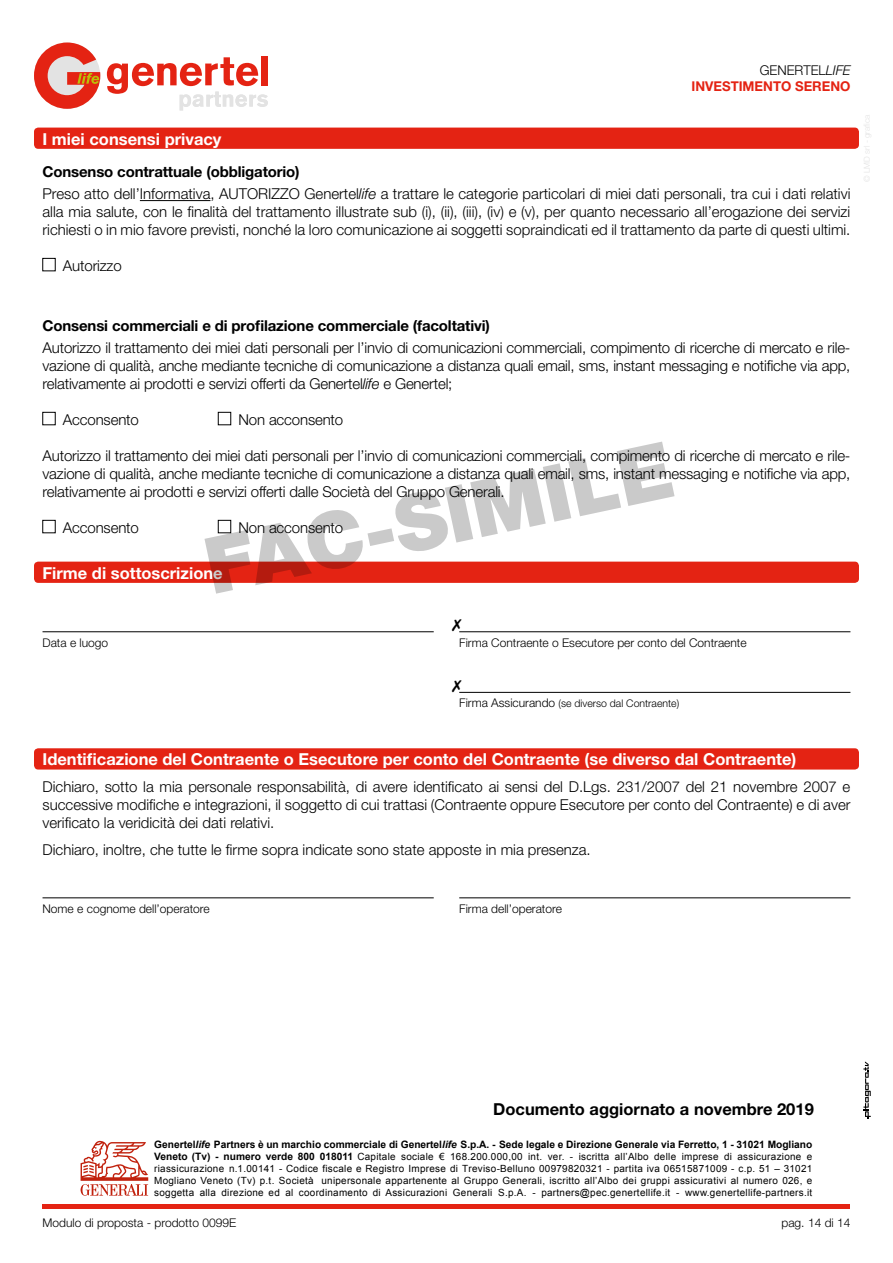
<style>
.page{position:relative;width:893px;height:1263px;background:#fff}
.page>*{position:absolute;margin:0;border:0;box-sizing:border-box;transform-origin:0 0}
.t1{font:700 16.5px "Helvetica Neue";color:#fff}
.t2{font:700 16.5px "Helvetica Neue";color:#000}
.t3{font:300 15px/18px "Helvetica Neue";color:#000;text-align:justify}
.t4{font:700 15px "Helvetica Neue";letter-spacing:-.01em;color:#000}
.t5{font:700 13.5px/16.2px "Helvetica Neue";color:#e42313;text-align:right}
.t6{font:300 12px "Helvetica Neue";color:#000}
.t7{font:300 10.5px "Helvetica Neue";color:#000}
.t8{font:700 10.2px "Arial";color:#000}
.t9{font:9.9px/11.9px "Arial";letter-spacing:.03em;color:#000;text-align:justify}
.s1{font-weight:300;color:#000}
.s2{font-weight:300;font-style:italic;color:#000}
.s3{font-weight:700}
.s4{font-style:italic}
.s5{font-size:12px}
.s6{font-weight:700;font-size:10.2px}
</style>
<div class="page">
<hr style="left:43px;top:1205px;width:807px;height:4px;background:#e42313">
<div style="left:261px;top:56px;width:7px;height:29px;background:#e42313"></div>
<svg style="left:107px;top:57px;width:161px;height:53px"></svg>
<svg style="left:34px;top:43px;width:66px;height:66px"></svg>
<svg style="left:81px;top:1141px;width:67px;height:55px"></svg>
<svg style="left:863px;top:1061px;width:8px;height:57px"></svg>
<hr style="left:140px;top:200px;width:70px;height:1px;background:#000">
<div style="left:43px;top:258px;width:12px;height:13px;border:1px solid #000"></div>
<div style="left:43px;top:412px;width:12px;height:13px;border:1px solid #000"></div>
<div style="left:218px;top:412px;width:13px;height:13px;border:1px solid #000"></div>
<div style="left:43px;top:520px;width:12px;height:13px;border:1px solid #000"></div>
<div style="left:34px;top:128px;width:825px;height:21px;background:#e42313;border-radius:4px"></div>
<hr style="left:459px;top:897px;width:391px;height:1px;background:#000">
<hr style="left:43px;top:897px;width:391px;height:1px;background:#000">
<div style="left:34px;top:748px;width:825px;height:21px;background:#e42313;border-radius:4px"></div>
<div style="left:34px;top:562px;width:825px;height:21px;background:#e42313;border-radius:4px"></div>
<hr style="left:459px;top:631px;width:391px;height:1px;background:#000">
<hr style="left:43px;top:631px;width:391px;height:1px;background:#000">
<hr style="left:459px;top:692px;width:391px;height:1px;background:#000">
<svg style="left:204px;top:442px;width:471px;height:152px"></svg>
<p class="t1" style="left:43px;top:129px;width:180px">I miei consensi privacy</p>
<p class="t5" style="left:691px;top:61px;width:160px"><span class="s1">GENERTEL</span><span class="s2">LIFE<br></span>INVESTIMENTO SERENO</p>
<p class="t3" style="left:43px;top:160px;width:809px;line-height:22.2px"><span class="s3">Consenso contrattuale (obbligatorio)<br></span>Preso atto dell’Informativa, AUTORIZZO Genertel<span class="s4">life</span> a trattare le categorie particolari di miei dati personali, tra cui i dati relativi</p>
<p class="t3" style="left:43px;top:202px;width:809px">alla mia salute, con le finalità del trattamento illustrate sub (i), (ii), (iii), (iv) e (v), per quanto necessario all’erogazione dei servizi richiesti o in mio favore previsti, nonché la loro comunicazione ai soggetti sopraindicati ed il trattamento da parte di questi ultimi.</p>
<p class="t3" style="left:63px;top:256px;width:60px">Autorizzo</p>
<p class="t4" style="left:43px;top:316px;width:449px">Consensi commerciali e di profilazione commerciale (facoltativi)</p>
<p class="t3" style="left:43px;top:338px;width:809px">Autorizzo il trattamento dei miei dati personali per l’invio di comunicazioni commerciali, compimento di ricerche di mercato e rile&shy;vazione di qualità, anche mediante tecniche di comunicazione a distanza quali email, sms, instant messaging e notifiche via app, relativamente ai prodotti e servizi offerti da Genertel<span class="s4">life</span> e Genertel;</p>
<p class="t3" style="left:63px;top:410px;width:77px">Acconsento</p>
<p class="t3" style="left:238px;top:410px;width:106px">Non acconsento</p>
<p class="t3" style="left:43px;top:446px;width:809px">Autorizzo il trattamento dei miei dati personali per l’invio di comunicazioni commerciali, compimento di ricerche di mercato e rile&shy;vazione di qualità, anche mediante tecniche di comunicazione a distanza quali email, sms, instant messaging e notifiche via app, relativamente ai prodotti e servizi offerti dalle Società del Gruppo Generali.</p>
<p class="t3" style="left:63px;top:518px;width:77px">Acconsento</p>
<p class="t3" style="left:238px;top:518px;width:106px">Non acconsento</p>
<p class="t1" style="left:43px;top:563px;width:182px">Firme di sottoscrizione</p>
<p class="t6" style="left:43px;top:635px;width:67px">Data e luogo</p>
<p class="t6" style="left:459px;top:635px;width:289px">Firma Contraente o Esecutore per conto del Contraente</p>
<p class="t7" style="left:459px;top:697px;width:221px"><span class="s5">Firma Assicurando</span> (se diverso dal Contraente)</p>
<p class="t1" style="left:43px;top:749px;width:755px">Identificazione del Contraente o Esecutore per conto del Contraente (se diverso dal Contraente)</p>
<p class="t3" style="left:43px;top:777px;width:809px">Dichiaro, sotto la mia personale responsabilità, di avere identificato ai sensi del D.Lgs. 231/2007 del 21 novembre 2007 e successive modifiche e integrazioni, il soggetto di cui trattasi (Contraente oppure Esecutore per conto del Contraente) e di aver verificato la veridicità dei dati relativi.</p>
<p class="t3" style="left:43px;top:840px;width:550px">Dichiaro, inoltre, che tutte le firme sopra indicate sono state apposte in mia presenza.</p>
<p class="t6" style="left:43px;top:901px;width:169px">Nome e cognome dell’operatore</p>
<p class="t6" style="left:459px;top:901px;width:104px">Firma dell’operatore</p>
<p class="t2" style="left:493px;top:1099px;width:322px">Documento aggiornato a novembre 2019</p>
<p class="t8" style="left:154px;top:1138px;width:660px">Genertel<span class="s4">life</span> Partners è un marchio commerciale di Genertel<span class="s4">life</span> S.p.A. - Sede legale e Direzione Generale via Ferretto, 1 - 31021 Mogliano</p>
<p class="t9" style="left:154px;top:1151px;width:660px"><span class="s6">Veneto (Tv) - numero verde 800 018011</span> Capitale sociale € 168.200.000,00 int. ver. - iscritta all’Albo delle imprese di assicurazione e riassicurazione n.1.00141 - Codice fiscale e Registro Imprese di Treviso-Belluno 00979820321 - partita iva 06515871009 - c.p. 51 – 31021<br>Mogliano Veneto (Tv) p.t. Società unipersonale appartenente al Gruppo Generali, iscritto all’Albo dei gruppi assicurativi al numero 026, e soggetta alla direzione ed al coordinamento di Assicurazioni Generali S.p.A. - partners@pec.genertellife.it - www.genertellife-partners.it</p>
<p class="t6" style="left:43px;top:1215px;width:195px">Modulo di proposta - prodotto 0099E</p>
<p class="t6" style="left:781px;top:1215px;width:70px">pag. 14 di 14</p>
</div>
